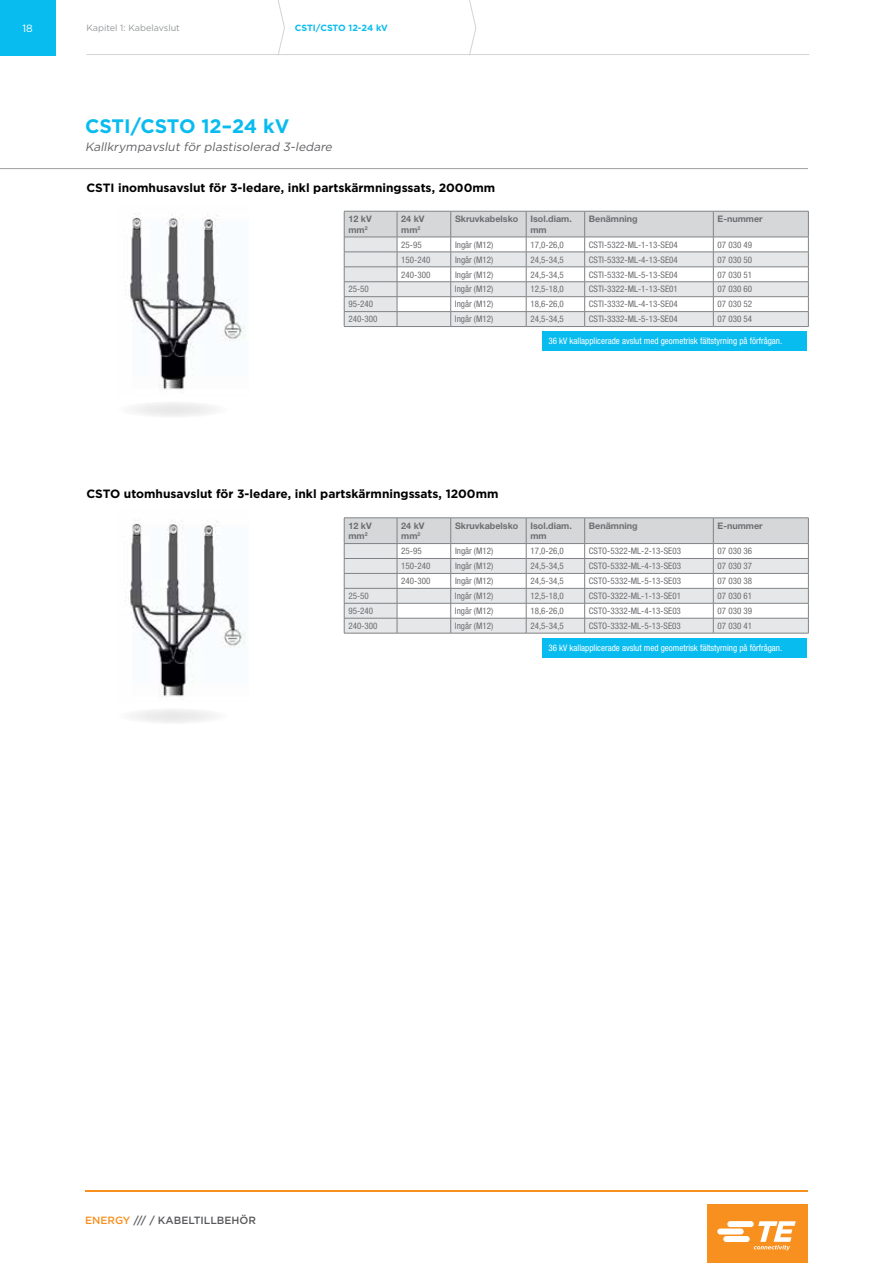
<style>
.page{position:relative;width:893px;height:1263px;background:#fff}
.page>*{position:absolute;margin:0;border:0;box-sizing:border-box;transform-origin:0 0}
.t1{font:700 19.5px "Gotham";color:#09bcef}
.t2{font:700 12px "Gotham";color:#000}
.t3{font:italic 12px "Gotham";color:#616264}
.t4{font:500 10.5px "Gotham";color:#58595b}
.t5{font:10.5px "Gotham";color:#fff}
.t6{font:condensed 9px "Helvetica Neue LT Std";color:#6d6e71}
.t7{font:condensed 9px "Helvetica Neue LT Std";color:#fff}
.t8{font:700 9px/10.8px "Helvetica Neue LT Std";color:#6d6e71}
.t9{font:9px "Gotham";color:#939598}
.t10{font:700 9px "Gotham";color:#09bcef}
.s1{color:#f7901e}
</style>
<div class="page">
<hr style="left:85px;top:1191px;width:723px;height:1px;background:#f7901e">
<div style="left:707px;top:1204px;width:101px;height:59px;background:#f7901e"></div>
<svg style="left:717px;top:1221px;width:79px;height:29px"></svg>
<div style="left:0;top:0;width:55px;height:55px;background:#09bcef"></div>
<hr style="left:86px;top:54px;width:723px;height:1px;background:#d1d3d4">
<svg style="left:277px;top:0;width:8px;height:56px"></svg>
<svg style="left:469px;top:0;width:8px;height:56px"></svg>
<hr style="left:0;top:168px;width:808px;height:1px;background:#a1a1a4">
<svg style="left:344px;top:211px;width:465px;height:115px"></svg>
<hr style="left:344px;top:326px;width:53px;height:1px;background:#808285">
<hr style="left:397px;top:326px;width:54px;height:1px;background:#808285">
<hr style="left:451px;top:326px;width:75px;height:1px;background:#808285">
<hr style="left:526px;top:326px;width:59px;height:1px;background:#808285">
<hr style="left:585px;top:326px;width:128px;height:1px;background:#808285">
<hr style="left:713px;top:326px;width:96px;height:1px;background:#808285">
<div style="left:542px;top:331px;width:265px;height:20px;background:#09bcef"></div>
<div style="left:116px;top:401px;width:114px;height:17px;background:#f3f3f3;border-radius:50%"></div>
<img style="left:125px;top:214px;width:121px;height:176px">
<svg style="left:344px;top:518px;width:465px;height:115px"></svg>
<hr style="left:344px;top:633px;width:53px;height:1px;background:#808285">
<hr style="left:397px;top:633px;width:54px;height:1px;background:#808285">
<hr style="left:451px;top:633px;width:75px;height:1px;background:#808285">
<hr style="left:526px;top:633px;width:59px;height:1px;background:#808285">
<hr style="left:585px;top:633px;width:128px;height:1px;background:#808285">
<hr style="left:713px;top:633px;width:96px;height:1px;background:#808285">
<div style="left:542px;top:638px;width:265px;height:20px;background:#09bcef"></div>
<div style="left:116px;top:708px;width:114px;height:16px;background:#f3f3f3;border-radius:50%"></div>
<img style="left:125px;top:520px;width:121px;height:177px">
<p class="t5" style="left:22px;top:22px;width:12px">18</p>
<p class="t9" style="left:86px;top:23px;width:95px">Kapitel 1: Kabelavslut</p>
<p class="t10" style="left:295px;top:23px;width:95px">CSTI/CSTO 12-24 kV</p>
<h1 class="t1" style="left:85px;top:114px;width:206px">CSTI/CSTO 12–24 kV</h1>
<h2 class="t3" style="left:85px;top:140px;width:251px">Kallkrympavslut för plastisolerad 3-ledare</h2>
<h2 class="t2" style="left:86px;top:180px;width:410px">CSTI inomhusavslut för 3-ledare, inkl partskärmningssats, 2000mm</h2>
<p class="t8" style="left:348px;top:213px;width:25px">12 kV mm<sup>2</sup></p>
<p class="t8" style="left:401px;top:213px;width:25px">24 kV mm<sup>2</sup></p>
<p class="t8" style="left:455px;top:213px;width:65px">Skruvkabelsko</p>
<p class="t8" style="left:530px;top:213px;width:43px">Isol.diam. mm</p>
<p class="t8" style="left:589px;top:213px;width:50px">Benämning</p>
<p class="t8" style="left:718px;top:213px;width:47px">E-nummer</p>
<p class="t6" style="left:401px;top:239px;width:22px">25-95</p>
<p class="t6" style="left:455px;top:239px;width:40px">Ingår (M12)</p>
<p class="t6" style="left:530px;top:239px;width:35px">17,0-26,0</p>
<p class="t6" style="left:589px;top:239px;width:90px">CSTI-5322-ML-1-13-SE04</p>
<p class="t6" style="left:718px;top:239px;width:36px">07 030 49</p>
<p class="t6" style="left:401px;top:254px;width:31px">150-240</p>
<p class="t6" style="left:455px;top:254px;width:40px">Ingår (M12)</p>
<p class="t6" style="left:530px;top:254px;width:35px">24,5-34,5</p>
<p class="t6" style="left:589px;top:254px;width:90px">CSTI-5332-ML-4-13-SE04</p>
<p class="t6" style="left:718px;top:254px;width:36px">07 030 50</p>
<p class="t6" style="left:401px;top:269px;width:31px">240-300</p>
<p class="t6" style="left:455px;top:269px;width:40px">Ingår (M12)</p>
<p class="t6" style="left:530px;top:269px;width:35px">24,5-34,5</p>
<p class="t6" style="left:589px;top:269px;width:90px">CSTI-5332-ML-5-13-SE04</p>
<p class="t6" style="left:718px;top:269px;width:36px">07 030 51</p>
<p class="t6" style="left:348px;top:284px;width:22px">25-50</p>
<p class="t6" style="left:455px;top:284px;width:40px">Ingår (M12)</p>
<p class="t6" style="left:530px;top:284px;width:35px">12,5-18,0</p>
<p class="t6" style="left:589px;top:284px;width:90px">CSTI-3322-ML-1-13-SE01</p>
<p class="t6" style="left:718px;top:284px;width:36px">07 030 60</p>
<p class="t6" style="left:348px;top:299px;width:26px">95-240</p>
<p class="t6" style="left:455px;top:299px;width:40px">Ingår (M12)</p>
<p class="t6" style="left:530px;top:299px;width:35px">18,6-26,0</p>
<p class="t6" style="left:589px;top:299px;width:90px">CSTI-3332-ML-4-13-SE04</p>
<p class="t6" style="left:717px;top:299px;width:36px">07 030 52</p>
<p class="t6" style="left:348px;top:314px;width:31px">240-300</p>
<p class="t6" style="left:455px;top:314px;width:40px">Ingår (M12)</p>
<p class="t6" style="left:530px;top:314px;width:35px">24,5-34,5</p>
<p class="t6" style="left:589px;top:314px;width:90px">CSTI-3332-ML-5-13-SE04</p>
<p class="t6" style="left:717px;top:314px;width:36px">07 030 54</p>
<p class="t7" style="left:548px;top:336px;width:235px">36 kV kallapplicerade avslut med geometrisk fältstyrning på förfrågan.</p>
<h2 class="t2" style="left:86px;top:487px;width:414px">CSTO utomhusavslut för 3-ledare, inkl partskärmningssats, 1200mm</h2>
<p class="t8" style="left:348px;top:520px;width:25px">12 kV mm<sup>2</sup></p>
<p class="t8" style="left:401px;top:520px;width:25px">24 kV mm<sup>2</sup></p>
<p class="t8" style="left:455px;top:520px;width:65px">Skruvkabelsko</p>
<p class="t8" style="left:530px;top:520px;width:43px">Isol.diam. mm</p>
<p class="t8" style="left:589px;top:520px;width:50px">Benämning</p>
<p class="t8" style="left:718px;top:520px;width:47px">E-nummer</p>
<p class="t6" style="left:401px;top:546px;width:22px">25-95</p>
<p class="t6" style="left:455px;top:546px;width:40px">Ingår (M12)</p>
<p class="t6" style="left:530px;top:546px;width:35px">17,0-26,0</p>
<p class="t6" style="left:589px;top:546px;width:94px">CSTO-5322-ML-2-13-SE03</p>
<p class="t6" style="left:718px;top:546px;width:36px">07 030 36</p>
<p class="t6" style="left:401px;top:561px;width:31px">150-240</p>
<p class="t6" style="left:455px;top:561px;width:40px">Ingår (M12)</p>
<p class="t6" style="left:530px;top:561px;width:35px">24,5-34,5</p>
<p class="t6" style="left:589px;top:561px;width:94px">CSTO-5332-ML-4-13-SE03</p>
<p class="t6" style="left:718px;top:561px;width:36px">07 030 37</p>
<p class="t6" style="left:401px;top:576px;width:31px">240-300</p>
<p class="t6" style="left:455px;top:576px;width:40px">Ingår (M12)</p>
<p class="t6" style="left:530px;top:576px;width:35px">24,5-34,5</p>
<p class="t6" style="left:589px;top:576px;width:94px">CSTO-5332-ML-5-13-SE03</p>
<p class="t6" style="left:718px;top:576px;width:36px">07 030 38</p>
<p class="t6" style="left:348px;top:591px;width:22px">25-50</p>
<p class="t6" style="left:455px;top:591px;width:40px">Ingår (M12)</p>
<p class="t6" style="left:530px;top:591px;width:35px">12,5-18,0</p>
<p class="t6" style="left:589px;top:591px;width:94px">CSTO-3322-ML-1-13-SE01</p>
<p class="t6" style="left:718px;top:591px;width:36px">07 030 61</p>
<p class="t6" style="left:348px;top:606px;width:26px">95-240</p>
<p class="t6" style="left:455px;top:606px;width:40px">Ingår (M12)</p>
<p class="t6" style="left:530px;top:606px;width:35px">18,6-26,0</p>
<p class="t6" style="left:589px;top:606px;width:94px">CSTO-3332-ML-4-13-SE03</p>
<p class="t6" style="left:717px;top:606px;width:36px">07 030 39</p>
<p class="t6" style="left:348px;top:620px;width:31px">240-300</p>
<p class="t6" style="left:455px;top:620px;width:40px">Ingår (M12)</p>
<p class="t6" style="left:530px;top:620px;width:35px">24,5-34,5</p>
<p class="t6" style="left:589px;top:620px;width:94px">CSTO-3332-ML-5-13-SE03</p>
<p class="t6" style="left:717px;top:620px;width:36px">07 030 41</p>
<p class="t4" style="left:85px;top:1214px;width:173px"><span class="s1">ENERGY</span> /// / KABELTILLBEHÖR</p>
<p class="t7" style="left:548px;top:642px;width:235px">36 kV kallapplicerade avslut med geometrisk fältstyrning på förfrågan.</p>
</div>
